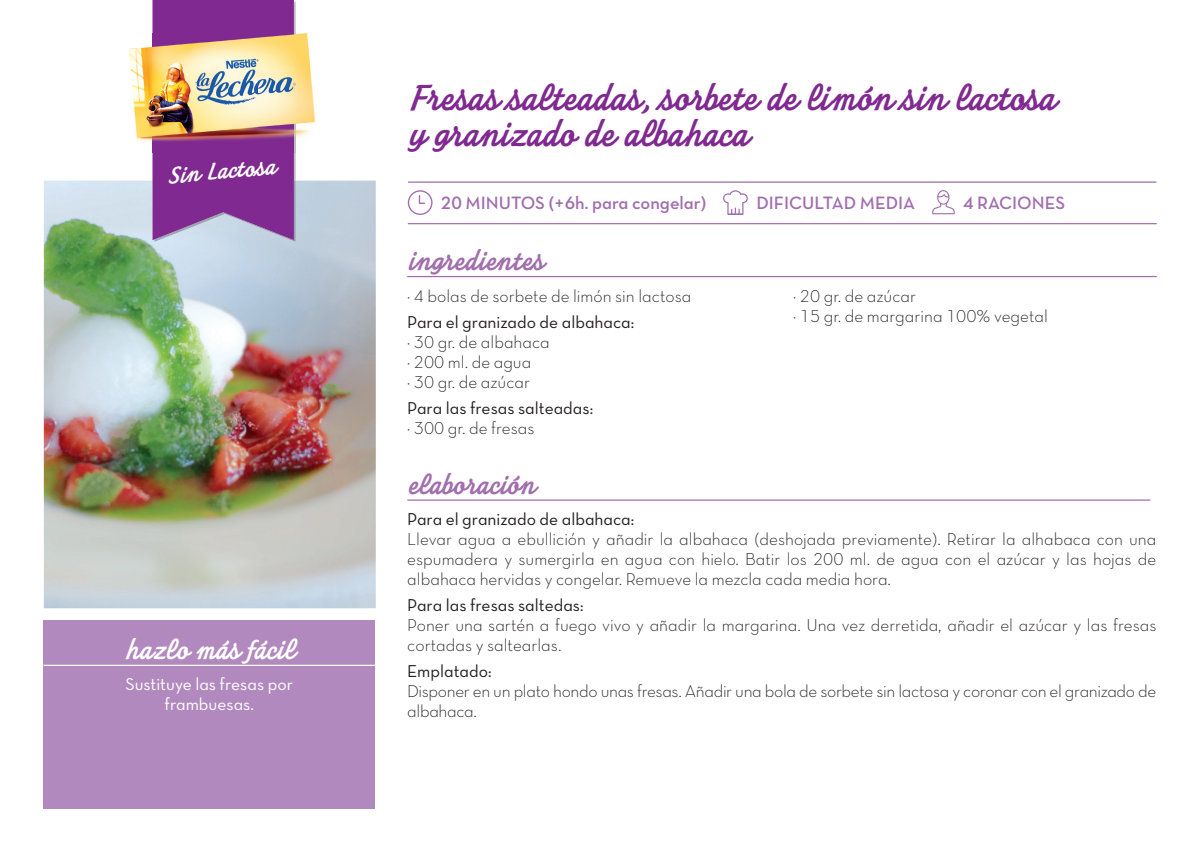
<style>
.page{position:relative;width:1200px;height:847px;background:#fff}
.page>*{position:absolute;margin:0;border:0;box-sizing:border-box;transform-origin:0 0}
.t1{font:700 38.75px/36.4px "Laitiere Initial";letter-spacing:-.015em;color:#802990}
.t2{font:700 30px "Laitiere Initial";letter-spacing:-.01em;color:#a16eae}
.t3{font:700 30px "Laitiere Initial";letter-spacing:-.01em;color:#fff}
.t4{font:700 25.12px "Laitiere Initial";color:#fff}
.t5{font:18.25px "Neutra Text TF Demi Alt";color:#a16eae}
.t6{font:17.5px/20px "Neutra Text TF Light Alt";color:#231f20}
.t7{font:17.5px "Neutra Text TF Book Alt";color:#231f20}
.t8{font:17.5px/20px "Neutra Text TF Light Alt";letter-spacing:-.02em;color:#231f20}
.t9{font:17.5px/20px "Neutra Text TF Book Alt";color:#fff;text-align:center}
</style>
<div class="page">
<div style="left:43px;top:619px;width:332px;height:189px;background:#b289be"></div>
<hr style="left:407px;top:499px;width:743px;height:2px;background:#a16eae">
<hr style="left:44px;top:665px;width:331px;height:1px;background:#fff">
<hr style="left:407px;top:276px;width:750px;height:1px;background:#a16eae">
<hr style="left:408px;top:223px;width:749px;height:1px;background:#a16eae">
<hr style="left:408px;top:181px;width:748px;height:2px;background:#a16eae">
<svg style="left:932px;top:190px;width:23px;height:24px"></svg>
<svg style="left:408px;top:190px;width:25px;height:25px"></svg>
<svg style="left:723px;top:190px;width:25px;height:25px"></svg>
<img style="left:44px;top:181px;width:332px;height:427px">
<hr style="left:294px;top:152px;width:2px;height:29px;background:#bcbdc0">
<hr style="left:294px;top:2px;width:2px;height:31px;background:#bcbdc0">
<img style="left:154px;top:181px;width:142px;height:61px">
<svg style="left:153px;top:0;width:141px;height:240px;background:#873c99"></svg>
<img style="left:129px;top:33px;width:187px;height:119px">
<h3 class="t4" style="left:165px;top:161px;width:110px;rotate:-5deg">Sin Lactosa</h3>
<h2 class="t3" style="left:124px;top:632px;width:172px">hazlo más fácil</h2>
<p class="t9" style="left:125px;top:673px;width:169px">Sustituye las fresas por frambuesas.</p>
<h1 class="t1" style="left:408px;top:78px;width:648px">Fresas salteadas, sorbete de limón sin lactosa y granizado de albahaca</h1>
<p class="t5" style="left:441px;top:191px;width:267px">20 MINUTOS (+6h. para congelar)</p>
<p class="t5" style="left:756px;top:191px;width:160px">DIFICULTAD MEDIA</p>
<p class="t5" style="left:963px;top:191px;width:104px">4 RACIONES</p>
<h2 class="t2" style="left:407px;top:244px;width:137px">ingredientes</h2>
<p class="t6" style="left:407px;top:285px;width:286px">· 4 bolas de sorbete de limón sin lactosa</p>
<p class="t7" style="left:407px;top:311px;width:229px">Para el granizado de albahaca:</p>
<p class="t6" style="left:407px;top:332px;width:144px">· 30 gr. de albahaca · 200 ml. de agua<br>· 30 gr. de azúcar</p>
<p class="t7" style="left:407px;top:398px;width:187px">Para las fresas salteadas:</p>
<p class="t6" style="left:407px;top:418px;width:129px">· 300 gr. de fresas</p>
<h2 class="t2" style="left:407px;top:467px;width:129px">elaboración</h2>
<p class="t6" style="left:793px;top:285px;width:256px">· 20 gr. de azúcar<br>· 15 gr. de margarina 100% vegetal</p>
<p class="t7" style="left:407px;top:508px;width:229px">Para el granizado de albahaca:</p>
<p class="t6" style="left:407px;top:528px;width:751px;text-align:justify">Llevar agua a ebullición y añadir la albahaca (deshojada previamente). Retirar la alhabaca con una espumadera y sumergirla en agua con hielo. Batir los 200 ml. de agua con el azúcar y las hojas de albahaca hervidas y congelar. Remueve la mezcla cada media hora.</p>
<p class="t7" style="left:407px;top:594px;width:178px">Para las fresas saltedas:</p>
<p class="t6" style="left:407px;top:614px;width:751px">Poner una sartén a fuego vivo y añadir la margarina. Una vez derretida, añadir el azúcar y las fresas cortadas y saltearlas.</p>
<p class="t7" style="left:407px;top:660px;width:86px">Emplatado:</p>
<p class="t8" style="left:407px;top:681px;width:751px">Disponer en un plato hondo unas fresas. Añadir una bola de sorbete sin lactosa y coronar con el granizado de albahaca.</p>
</div>
